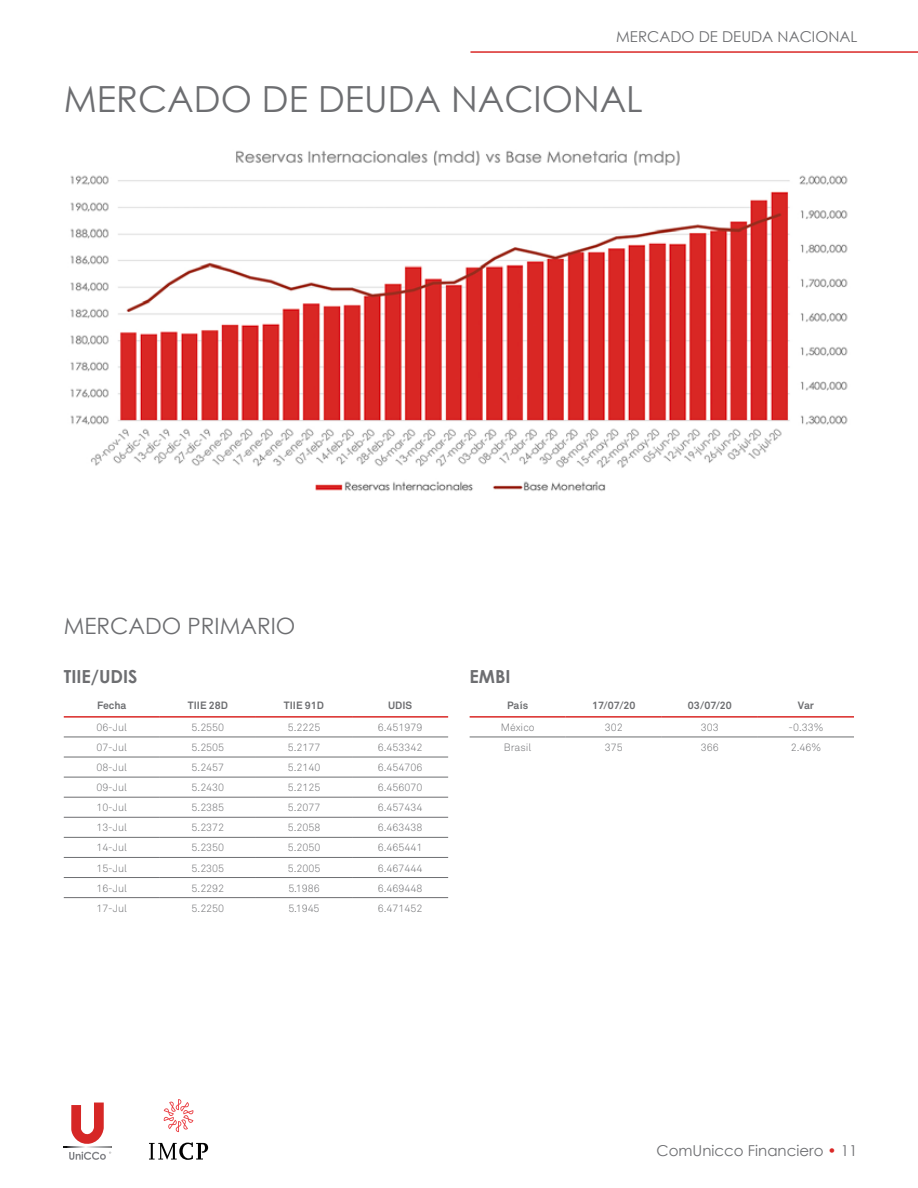
<style>
.page{position:relative;width:918px;height:1188px;background:#fff}
.page>*{position:absolute;margin:0;border:0;box-sizing:border-box;transform-origin:0 0}
.t1{font:36px "Century Gothic";color:#6d6e71}
.t2{font:22.5px "Century Gothic";color:#6d6e71}
.t3{font:700 18px "Century Gothic";color:#6d6e71}
.t4{font:15px "Century Gothic";color:#6d6e71}
.t5{font:300 10.5px "Akkurat";color:#6d6e71}
.t6{font:700 10.5px "Akkurat";color:#6d6e71}
.s1{color:#da2826}
</style>
<div class="page">
<svg style="left:64px;top:1147px;width:48px;height:1px"></svg>
<svg style="left:71px;top:1103px;width:33px;height:41px"></svg>
<svg style="left:69px;top:1152px;width:42px;height:8px"></svg>
<hr style="left:470px;top:51px;width:448px;height:2px;background:#da2826">
<svg style="left:149px;top:1142px;width:59px;height:18px"></svg>
<svg style="left:163px;top:1099px;width:31px;height:33px"></svg>
<hr style="left:64px;top:737px;width:96px;height:1px;background:#6d6e71">
<hr style="left:160px;top:737px;width:96px;height:1px;background:#6d6e71">
<hr style="left:256px;top:737px;width:96px;height:1px;background:#6d6e71">
<hr style="left:352px;top:737px;width:96px;height:1px;background:#6d6e71">
<hr style="left:64px;top:757px;width:96px;height:1px;background:#6d6e71">
<hr style="left:160px;top:757px;width:96px;height:1px;background:#6d6e71">
<hr style="left:256px;top:757px;width:96px;height:1px;background:#6d6e71">
<hr style="left:352px;top:757px;width:96px;height:1px;background:#6d6e71">
<hr style="left:64px;top:777px;width:96px;height:1px;background:#6d6e71">
<hr style="left:160px;top:777px;width:96px;height:1px;background:#6d6e71">
<hr style="left:256px;top:777px;width:96px;height:1px;background:#6d6e71">
<hr style="left:352px;top:777px;width:96px;height:1px;background:#6d6e71">
<hr style="left:64px;top:797px;width:96px;height:1px;background:#6d6e71">
<hr style="left:160px;top:797px;width:96px;height:1px;background:#6d6e71">
<hr style="left:256px;top:797px;width:96px;height:1px;background:#6d6e71">
<hr style="left:352px;top:797px;width:96px;height:1px;background:#6d6e71">
<hr style="left:64px;top:817px;width:96px;height:1px;background:#6d6e71">
<hr style="left:160px;top:817px;width:96px;height:1px;background:#6d6e71">
<hr style="left:256px;top:817px;width:96px;height:1px;background:#6d6e71">
<hr style="left:352px;top:817px;width:96px;height:1px;background:#6d6e71">
<hr style="left:64px;top:837px;width:96px;height:1px;background:#6d6e71">
<hr style="left:160px;top:837px;width:96px;height:1px;background:#6d6e71">
<hr style="left:256px;top:837px;width:96px;height:1px;background:#6d6e71">
<hr style="left:352px;top:837px;width:96px;height:1px;background:#6d6e71">
<hr style="left:64px;top:857px;width:96px;height:1px;background:#6d6e71">
<hr style="left:160px;top:857px;width:96px;height:1px;background:#6d6e71">
<hr style="left:256px;top:857px;width:96px;height:1px;background:#6d6e71">
<hr style="left:352px;top:857px;width:96px;height:1px;background:#6d6e71">
<hr style="left:64px;top:877px;width:96px;height:1px;background:#6d6e71">
<hr style="left:160px;top:877px;width:96px;height:1px;background:#6d6e71">
<hr style="left:256px;top:877px;width:96px;height:1px;background:#6d6e71">
<hr style="left:352px;top:877px;width:96px;height:1px;background:#6d6e71">
<hr style="left:64px;top:897px;width:96px;height:1px;background:#6d6e71">
<hr style="left:160px;top:897px;width:96px;height:1px;background:#6d6e71">
<hr style="left:256px;top:897px;width:96px;height:1px;background:#6d6e71">
<hr style="left:352px;top:897px;width:96px;height:1px;background:#6d6e71">
<hr style="left:64px;top:716px;width:96px;height:2px;background:#da2826">
<hr style="left:160px;top:716px;width:96px;height:2px;background:#da2826">
<hr style="left:256px;top:716px;width:96px;height:2px;background:#da2826">
<hr style="left:352px;top:716px;width:96px;height:2px;background:#da2826">
<hr style="left:470px;top:737px;width:96px;height:1px;background:#6d6e71">
<hr style="left:566px;top:737px;width:96px;height:1px;background:#6d6e71">
<hr style="left:662px;top:737px;width:96px;height:1px;background:#6d6e71">
<hr style="left:758px;top:737px;width:96px;height:1px;background:#6d6e71">
<hr style="left:470px;top:716px;width:96px;height:2px;background:#da2826">
<hr style="left:566px;top:716px;width:96px;height:2px;background:#da2826">
<hr style="left:662px;top:716px;width:96px;height:2px;background:#da2826">
<hr style="left:758px;top:716px;width:96px;height:2px;background:#da2826">
<img style="left:70px;top:150px;width:778px;height:342px">
<h3 class="t4" style="left:616px;top:27px;width:243px">MERCADO DE DEUDA NACIONAL</h3>
<h1 class="t1" style="left:64px;top:77px;width:581px">MERCADO DE DEUDA NACIONAL</h1>
<h2 class="t2" style="left:64px;top:612px;width:233px">MERCADO PRIMARIO</h2>
<h3 class="t3" style="left:64px;top:665px;width:75px">TIIE/UDIS</h3>
<p class="t6" style="left:97px;top:699px;width:31px">Fecha</p>
<p class="t6" style="left:188px;top:699px;width:42px">TIIE 28D</p>
<p class="t6" style="left:284px;top:699px;width:42px">TIIE 91D</p>
<p class="t6" style="left:388px;top:699px;width:26px">UDIS</p>
<p class="t5" style="left:96px;top:721px;width:32px">06-Jul</p>
<p class="t5" style="left:192px;top:721px;width:34px">5.2550</p>
<p class="t5" style="left:288px;top:721px;width:34px">5.2225</p>
<p class="t5" style="left:378px;top:721px;width:46px">6.451979</p>
<p class="t5" style="left:96px;top:741px;width:32px">07-Jul</p>
<p class="t5" style="left:192px;top:741px;width:34px">5.2505</p>
<p class="t5" style="left:288px;top:741px;width:34px">5.2177</p>
<p class="t5" style="left:378px;top:741px;width:46px">6.453342</p>
<p class="t5" style="left:96px;top:761px;width:32px">08-Jul</p>
<p class="t5" style="left:192px;top:761px;width:34px">5.2457</p>
<p class="t5" style="left:288px;top:761px;width:34px">5.2140</p>
<p class="t5" style="left:378px;top:761px;width:46px">6.454706</p>
<p class="t5" style="left:96px;top:781px;width:32px">09-Jul</p>
<p class="t5" style="left:192px;top:781px;width:34px">5.2430</p>
<p class="t5" style="left:288px;top:781px;width:34px">5.2125</p>
<p class="t5" style="left:378px;top:781px;width:46px">6.456070</p>
<p class="t5" style="left:96px;top:801px;width:32px">10-Jul</p>
<p class="t5" style="left:192px;top:801px;width:34px">5.2385</p>
<p class="t5" style="left:288px;top:801px;width:34px">5.2077</p>
<p class="t5" style="left:378px;top:801px;width:46px">6.457434</p>
<p class="t5" style="left:96px;top:822px;width:32px">13-Jul</p>
<p class="t5" style="left:192px;top:822px;width:34px">5.2372</p>
<p class="t5" style="left:288px;top:822px;width:34px">5.2058</p>
<p class="t5" style="left:378px;top:822px;width:46px">6.463438</p>
<p class="t5" style="left:96px;top:842px;width:32px">14-Jul</p>
<p class="t5" style="left:192px;top:842px;width:34px">5.2350</p>
<p class="t5" style="left:288px;top:842px;width:34px">5.2050</p>
<p class="t5" style="left:378px;top:842px;width:46px">6.465441</p>
<p class="t5" style="left:96px;top:862px;width:32px">15-Jul</p>
<p class="t5" style="left:192px;top:862px;width:34px">5.2305</p>
<p class="t5" style="left:288px;top:862px;width:34px">5.2005</p>
<p class="t5" style="left:378px;top:862px;width:46px">6.467444</p>
<p class="t5" style="left:96px;top:882px;width:32px">16-Jul</p>
<p class="t5" style="left:192px;top:882px;width:34px">5.2292</p>
<p class="t5" style="left:288px;top:882px;width:33px">5.1986</p>
<p class="t5" style="left:378px;top:882px;width:46px">6.469448</p>
<p class="t5" style="left:96px;top:902px;width:32px">17-Jul</p>
<p class="t5" style="left:192px;top:902px;width:34px">5.2250</p>
<p class="t5" style="left:288px;top:902px;width:33px">5.1945</p>
<p class="t5" style="left:378px;top:902px;width:46px">6.471452</p>
<h3 class="t3" style="left:470px;top:665px;width:43px">EMBI</h3>
<p class="t6" style="left:507px;top:699px;width:23px">País</p>
<p class="t6" style="left:592px;top:699px;width:45px">17/07/20</p>
<p class="t6" style="left:688px;top:699px;width:46px">03/07/20</p>
<p class="t6" style="left:798px;top:699px;width:18px">Var</p>
<p class="t5" style="left:501px;top:721px;width:35px">México</p>
<p class="t5" style="left:605px;top:721px;width:19px">302</p>
<p class="t5" style="left:701px;top:721px;width:19px">303</p>
<p class="t5" style="left:788px;top:721px;width:36px">-0.33%</p>
<p class="t5" style="left:504px;top:741px;width:29px">Brasil</p>
<p class="t5" style="left:605px;top:741px;width:19px">375</p>
<p class="t5" style="left:701px;top:741px;width:19px">366</p>
<p class="t5" style="left:791px;top:741px;width:32px">2.46%</p>
<h3 class="t4" style="left:657px;top:1142px;width:203px">ComUnicco Financiero <span class="s1">•</span> 11</h3>
</div>
